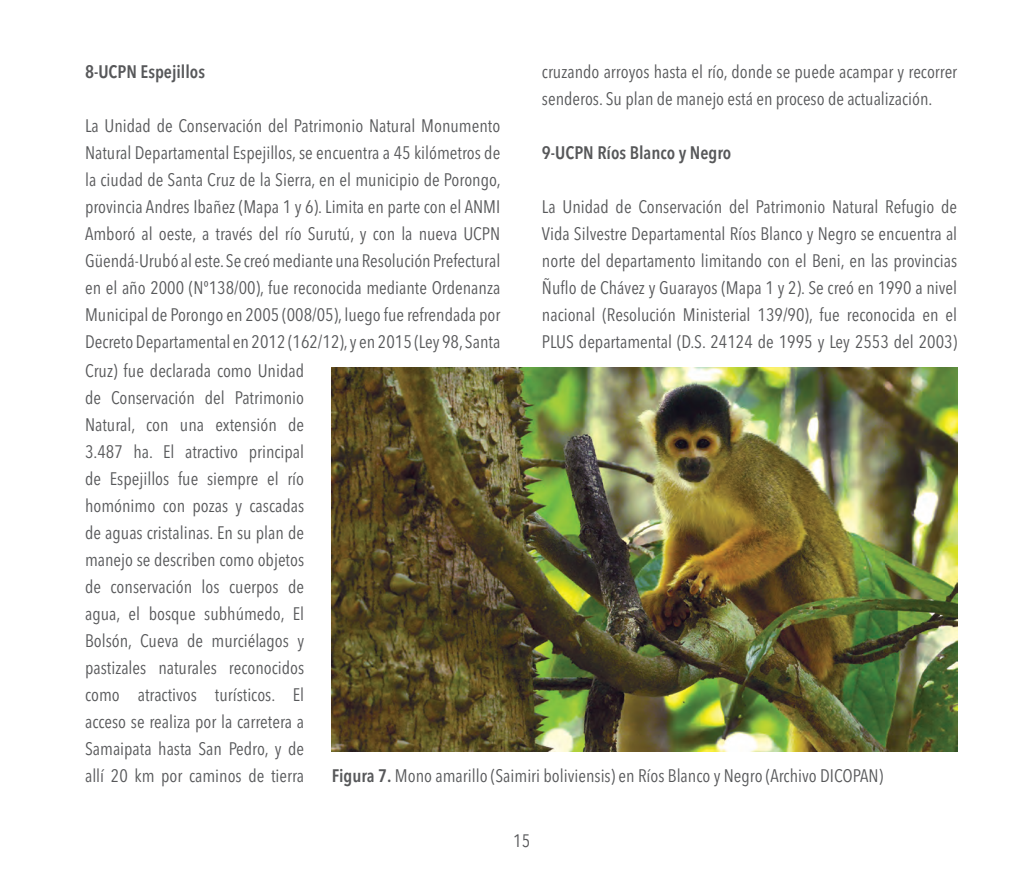
<style>
.page{position:relative;width:1021px;height:893px;background:#fff}
.page>*{position:absolute;margin:0;border:0;box-sizing:border-box;transform-origin:0 0}
.t1{font:condensed 18px/27px "Avenir Next LT Pro";color:#57585a;text-align:justify}
.t2{font:600 condensed 18px "Avenir Next LT Pro";color:#57585a}
.t3{font:18px "Avenir Next Condensed";color:#57585a}
.s1{font-weight:600}
</style>
<div class="page">
<img style="left:332px;top:368px;width:625px;height:383px">
<p class="t1" style="left:542px;top:58px;width:417px">cruzando arroyos hasta el río, donde se puede acampar y recorrer senderos. Su plan de manejo está en proceso de actualización.</p>
<p class="t2" style="left:542px;top:142px;width:191px">9-UCPN Ríos Blanco y Negro</p>
<p class="t1" style="left:542px;top:193px;width:417px">La Unidad de Conservación del Patrimonio Natural Refugio de Vida Silvestre Departamental Ríos Blanco y Negro se encuentra al norte del departamento limitando con el Beni, en las provincias Ñuflo de Chávez y Guarayos (Mapa 1 y 2). Se creó en 1990 a nivel nacional (Resolución Ministerial 139/90), fue reconocida en el PLUS departamental (D.S. 24124 de 1995 y Ley 2553 del 2003)</p>
<p class="t2" style="left:85px;top:61px;width:121px">8-UCPN Espejillos</p>
<p class="t1" style="left:85px;top:112px;width:417px">La Unidad de Conservación del Patrimonio Natural Monumento Natural Departamental Espejillos, se encuentra a 45 kilómetros de la ciudad de Santa Cruz de la Sierra, en el municipio de Porongo, provincia Andres Ibañez (Mapa 1 y 6). Limita en parte con el ANMI Amboró al oeste, a través del río Surutú, y con la nueva UCPN Güendá-Urubó al este. Se creó mediante una Resolución Prefectural en el año 2000 (Nº138/00), fue reconocida mediante Ordenanza Municipal de Porongo en 2005 (008/05), luego fue refrendada por Decreto Departamental en 2012 (162/12), y en 2015 (Ley 98, Santa</p>
<p class="t1" style="left:85px;top:357px;width:221px">Cruz) fue declarada como Unidad de Conservación del Patrimonio Natural, con una extensión de 3.487 ha. El atractivo principal de Espejillos fue siempre el río homónimo con pozas y cascadas de aguas cristalinas. En su plan de manejo se describen como objetos de conservación los cuerpos de agua, el bosque subhúmedo, El Bolsón, Cueva de murciélagos y pastizales naturales reconocidos como atractivos turísticos. El acceso se realiza por la carretera a Samaipata hasta San Pedro, y de allí 20 km por caminos de tierra</p>
<p class="t1" style="left:332px;top:762px;width:553px"><span class="s1">Figura 7.</span> Mono amarillo (Saimiri boliviensis) en Ríos Blanco y Negro (Archivo DICOPAN)</p>
<p class="t3" style="left:513px;top:825px;width:18px">15</p>
</div>
